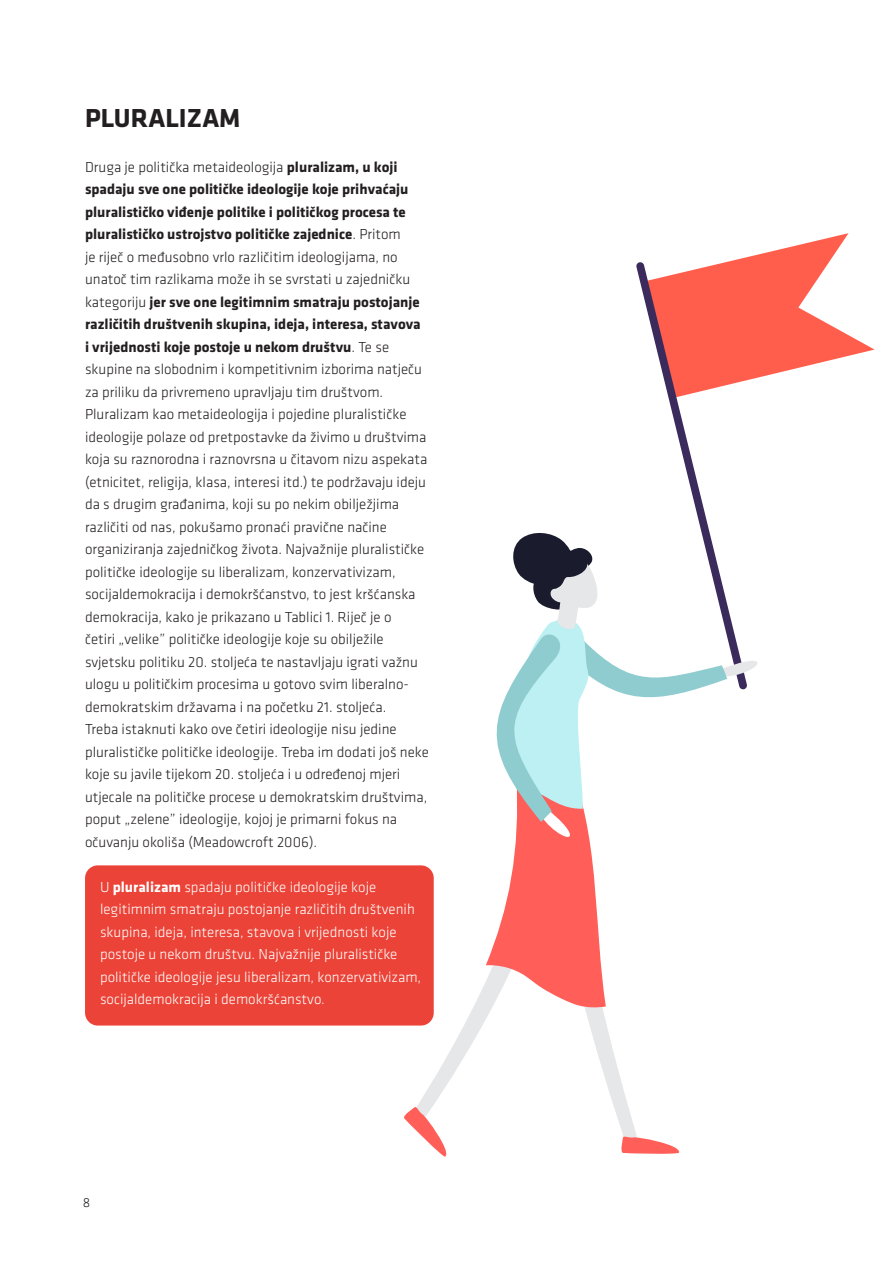
<style>
.page{position:relative;width:893px;height:1263px;background:#fff}
.page>*{position:absolute;margin:0;border:0;box-sizing:border-box;transform-origin:0 0}
.t1{font:700 27px "Klavika";color:#231f20}
.t2{font:300 15px/22.5px "Klavika";color:#231f20}
.t3{font:300 15px/22.5px "Klavika";color:#fff}
.t4{font:300 13.5px "Klavika";color:#231f20}
.s1{font-weight:700}
</style>
<div class="page">
<div style="left:85px;top:865px;width:349px;height:160px;background:#eb4337;border-radius:13px"></div>
<svg style="left:727px;top:233px;width:147px;height:148px"></svg>
<svg style="left:636px;top:262px;width:111px;height:268px"></svg>
<svg style="left:402px;top:530px;width:355px;height:627px"></svg>
<p class="t1" style="left:85px;top:103px;width:157px">PLURALIZAM</p>
<p class="t2" style="left:85px;top:156px;width:346px">Druga je politička metaideologija <span class="s1">pluralizam, u koji spadaju sve one političke ideologije koje prihvaćaju pluralističko viđenje politike i političkog procesa te pluralističko ustrojstvo političke zajednice</span>. Pritom<br>je riječ o međusobno vrlo različitim ideologijama, no unatoč tim razlikama može ih se svrstati u zajedničku kategoriju <span class="s1">jer sve one legitimnim smatraju postojanje različitih društvenih skupina, ideja, interesa, stavova<br>i vrijednosti koje postoje u nekom društvu</span>. Te se skupine na slobodnim i kompetitivnim izborima natječu za priliku da privremeno upravljaju tim društvom.<br>Pluralizam kao metaideologija i pojedine pluralističke ideologije polaze od pretpostavke da živimo u društvima koja su raznorodna i raznovrsna u čitavom nizu aspekata (etnicitet, religija, klasa, interesi itd.) te podržavaju ideju da s drugim građanima, koji su po nekim obilježjima različiti od nas, pokušamo pronaći pravične načine organiziranja zajedničkog života. Najvažnije pluralističke političke ideologije su liberalizam, konzervativizam, socijaldemokracija i demokršćanstvo, to jest kršćanska demokracija, kako je prikazano u Tablici 1. Riječ je o<br>četiri „velike” političke ideologije koje su obilježile svjetsku politiku 20. stoljeća te nastavljaju igrati važnu ulogu u političkim procesima u gotovo svim liberalno&shy;demokratskim državama i na početku 21. stoljeća.<br>Treba istaknuti kako ove četiri ideologije nisu jedine pluralističke političke ideologije. Treba im dodati još neke koje su javile tijekom 20. stoljeća i u određenoj mjeri utjecale na političke procese u demokratskim društvima, poput „zelene” ideologije, kojoj je primarni fokus na očuvanju okoliša (Meadowcroft 2006).</p>
<p class="t3" style="left:100px;top:876px;width:323px">U <span class="s1">pluralizam</span> spadaju političke ideologije koje legitimnim smatraju postojanje različitih društvenih skupina, ideja, interesa, stavova i vrijednosti koje postoje u nekom društvu. Najvažnije pluralističke političke ideologije jesu liberalizam, konzervativizam, socijaldemokracija i demokršćanstvo.</p>
<p class="t4" style="left:83px;top:1195px;width:9px">8</p>
</div>
